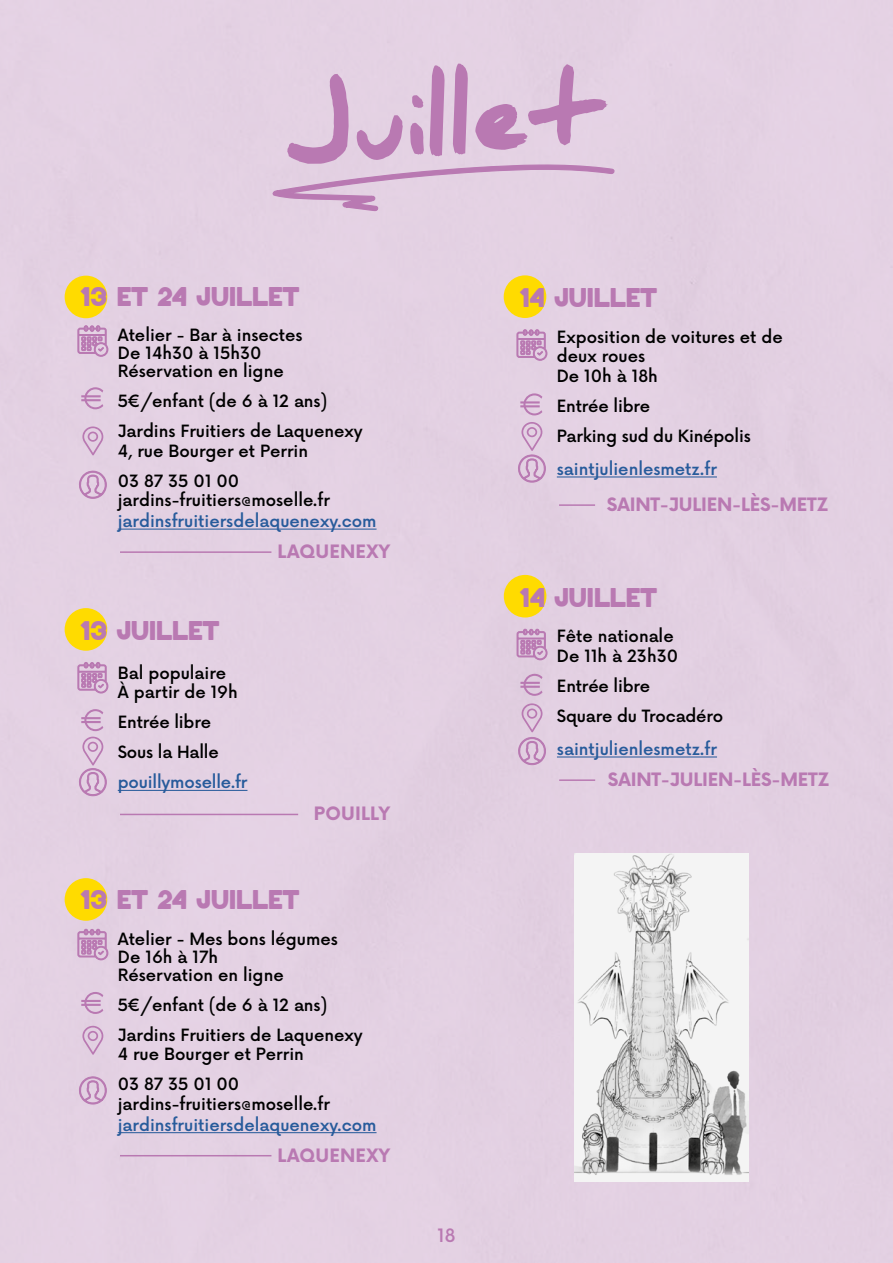
<style>
.page{position:relative;width:893px;height:1263px;background:#e3d1e3}
.page>*{position:absolute;margin:0;border:0;box-sizing:border-box;transform-origin:0 0}
.t1{font:900 96px "Daniel";color:#b979b2}
.t2{font:27px "Blizza";color:#b979b2}
.t3{font:700 18px "Now Alt";letter-spacing:-.005em;color:#b979b2}
.t4{font:700 18px "Now Alt";letter-spacing:.015em;color:#b979b2}
.t5{font:500 18px "Now Alt";color:#b979b2}
.t6{font:500 16.5px/30px "Now Alt";color:#000}
.t7{font:500 16.5px "Now Alt";color:#275b9b}
</style>
<div class="page">
<svg style="left:272px;top:164px;width:343px;height:47px"></svg>
<hr style="left:557px;top:476px;width:160px;height:1px;background:#275b9b">
<svg style="left:517px;top:329px;width:30px;height:32px"></svg>
<svg style="left:518px;top:422px;width:28px;height:61px"></svg>
<hr style="left:559px;top:504px;width:36px;height:2px;background:#b979b2">
<svg style="left:520px;top:393px;width:22px;height:22px"></svg>
<div style="left:504px;top:275px;width:42px;height:43px;background:#ffdb00;border-radius:50%"></div>
<hr style="left:557px;top:756px;width:160px;height:1px;background:#275b9b">
<svg style="left:517px;top:629px;width:30px;height:31px"></svg>
<svg style="left:518px;top:703px;width:28px;height:62px"></svg>
<hr style="left:559px;top:779px;width:36px;height:2px;background:#b979b2">
<svg style="left:520px;top:674px;width:22px;height:22px"></svg>
<div style="left:504px;top:575px;width:42px;height:42px;background:#ffdb00;border-radius:50%"></div>
<hr style="left:118px;top:1132px;width:259px;height:1px;background:#275b9b">
<svg style="left:82px;top:1026px;width:21px;height:29px"></svg>
<svg style="left:78px;top:929px;width:30px;height:31px"></svg>
<svg style="left:79px;top:1076px;width:28px;height:28px"></svg>
<hr style="left:120px;top:1155px;width:151px;height:1px;background:#b979b2">
<svg style="left:81px;top:992px;width:22px;height:22px"></svg>
<div style="left:65px;top:878px;width:42px;height:43px;background:#ffdb00;border-radius:50%"></div>
<hr style="left:118px;top:529px;width:259px;height:1px;background:#275b9b">
<svg style="left:82px;top:426px;width:21px;height:29px"></svg>
<svg style="left:78px;top:325px;width:30px;height:32px"></svg>
<svg style="left:79px;top:470px;width:28px;height:29px"></svg>
<hr style="left:120px;top:551px;width:151px;height:2px;background:#b979b2">
<svg style="left:81px;top:387px;width:22px;height:22px"></svg>
<div style="left:65px;top:276px;width:42px;height:42px;background:#ffdb00;border-radius:50%"></div>
<hr style="left:118px;top:790px;width:129px;height:1px;background:#275b9b">
<svg style="left:78px;top:662px;width:30px;height:31px"></svg>
<svg style="left:79px;top:737px;width:28px;height:59px"></svg>
<hr style="left:120px;top:814px;width:178px;height:1px;background:#b979b2">
<svg style="left:81px;top:709px;width:22px;height:22px"></svg>
<div style="left:65px;top:608px;width:42px;height:43px;background:#ffdb00;border-radius:50%"></div>
<img style="left:575px;top:853px;width:173px;height:328px">
<h1 class="t1" style="left:280px;top:78px;width:321px;rotate:-5deg">Juillet</h1>
<h2 class="t2" style="left:80px;top:282px;width:221px">13 ET 24 JUILLET</h2>
<p class="t6" style="left:118px;top:325px;width:186px;line-height:18px">Atelier - Bar à insectes<br>De 14h30 à 15h30<br>Réservation en ligne</p>
<p class="t6" style="left:118px;top:385px;width:246px">5€/enfant (de 6 à 12 ans)<br>Jardins Fruitiers de Laquenexy</p>
<p class="t6" style="left:118px;top:435px;width:192px">4, rue Bourger et Perrin<br>03 87 35 01 00</p>
<p class="t6" style="left:118px;top:484px;width:214px">jardins-fruitiers@moselle.fr</p>
<p class="t7" style="left:118px;top:508px;width:260px">jardinsfruitiersdelaquenexy.com</p>
<p class="t4" style="left:277px;top:538px;width:115px">LAQUENEXY</p>
<h2 class="t2" style="left:80px;top:616px;width:141px">13 JUILLET</h2>
<p class="t6" style="left:118px;top:662px;width:122px;line-height:19.5px">Bal populaire<br>À partir de 19h</p>
<p class="t6" style="left:118px;top:706px;width:103px">Entrée libre<br>Sous la Halle</p>
<p class="t7" style="left:118px;top:769px;width:131px">pouillymoselle.fr</p>
<p class="t3" style="left:314px;top:800px;width:78px">POUILLY</p>
<h2 class="t2" style="left:80px;top:885px;width:221px">13 ET 24 JUILLET</h2>
<p class="t6" style="left:118px;top:929px;width:222px;line-height:18px">Atelier - Mes bons légumes<br>De 16h à 17h<br>Réservation en ligne</p>
<p class="t6" style="left:118px;top:989px;width:246px">5€/enfant (de 6 à 12 ans)<br>Jardins Fruitiers de Laquenexy</p>
<p class="t6" style="left:118px;top:1038px;width:188px">4 rue Bourger et Perrin<br>03 87 35 01 00</p>
<p class="t6" style="left:118px;top:1088px;width:214px">jardins-fruitiers@moselle.fr</p>
<p class="t7" style="left:118px;top:1112px;width:260px">jardinsfruitiersdelaquenexy.com</p>
<p class="t4" style="left:277px;top:1142px;width:115px">LAQUENEXY</p>
<p class="t5" style="left:437px;top:1221px;width:19px">18</p>
<h2 class="t2" style="left:519px;top:283px;width:140px">14 JUILLET</h2>
<p class="t6" style="left:557px;top:326px;width:228px;line-height:19.5px">Exposition de voitures et de deux roues<br>De 10h à 18h</p>
<p class="t6" style="left:557px;top:390px;width:196px">Entrée libre<br>Parking sud du Kinépolis</p>
<p class="t7" style="left:557px;top:456px;width:162px">saintjulienlesmetz.fr</p>
<p class="t3" style="left:607px;top:491px;width:223px">SAINT-JULIEN-LÈS-METZ</p>
<h2 class="t2" style="left:519px;top:582px;width:140px">14 JUILLET</h2>
<p class="t6" style="left:557px;top:626px;width:123px;line-height:19.5px">Fête nationale<br>De 11h à 23h30</p>
<p class="t6" style="left:557px;top:670px;width:168px">Entrée libre<br>Square du Trocadéro</p>
<p class="t7" style="left:557px;top:736px;width:162px">saintjulienlesmetz.fr</p>
<p class="t3" style="left:608px;top:766px;width:223px">SAINT-JULIEN-LÈS-METZ</p>
</div>
